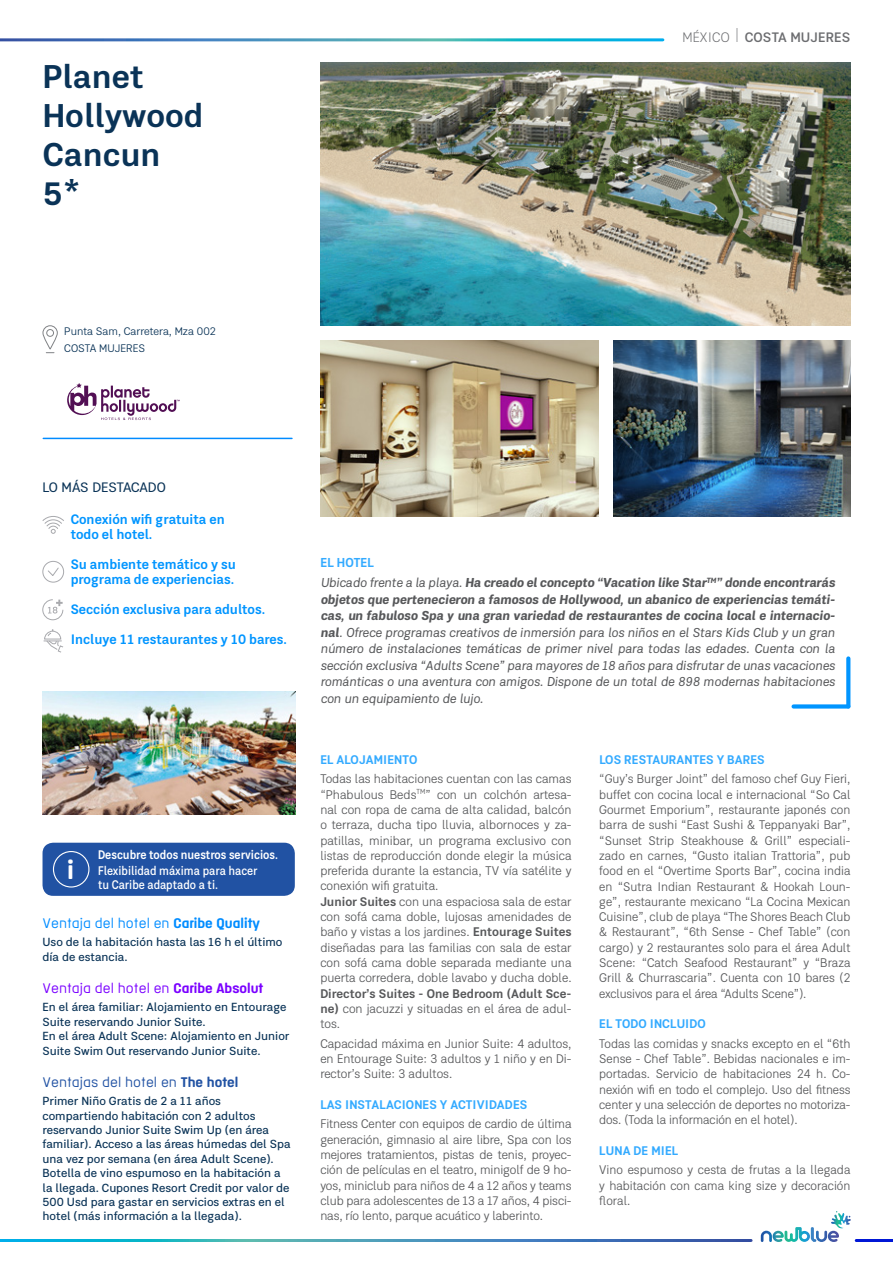
<style>
.page{position:relative;width:893px;height:1263px;background:#fff}
.page>*{position:absolute;margin:0;border:0;box-sizing:border-box;transform-origin:0 0}
.t1{font:700 33.45px/39.2px "Kommon Grotesk";color:#0a3357}
.t2{font:24.9px "Binario Soft";color:#fff}
.t3{font:700 13.95px/15px "Kommon Grotesk";color:#0095ff;scale:.96 1}
.t4{font:600 13.95px "Kommon Grotesk";letter-spacing:.01em;color:#6c6d70}
.t5{font:13.95px "Kommon Grotesk";color:#0a3357}
.t6{font:300 13.5px "Binario Soft";color:#008cff;scale:.95 1}
.t7{font:300 13.5px "Binario Soft";color:#7a00ff;scale:.95 1}
.t8{font:300 13.5px "Binario Soft";color:#2152a3;scale:.95 1}
.t9{font:italic 13.2px/16.5px "Kommon Grotesk";color:#57585a;text-align:justify;scale:.95 1}
.t10{font:italic 700 13.2px/20.4px "Kommon Grotesk";color:#57585a;scale:.95 1}
.t11{font:12.75px/15.3px "Kommon Grotesk";color:#57585a;text-align:justify}
.t12{font:12.75px/15.3px "Kommon Grotesk";color:#57585a;text-align:justify;scale:.96 1}
.t13{font:700 12.75px "Kommon Grotesk";letter-spacing:.01em;color:#3af}
.t14{font:700 12.75px/15.3px "Kommon Grotesk";color:#57585a;text-align:justify}
.t15{font:600 12.75px/14.2px "Kommon Grotesk";color:#fff;scale:.88 1}
.t16{font:700 12.75px "Kommon Grotesk";color:#fff;scale:.88 1}
.t17{font:500 12px/14.4px "Kommon Grotesk";color:#0a3357}
.t18{font:11.1px/16.8px "Kommon Grotesk";color:#0a3357}
.s1{font-weight:300}
.s2{font-weight:100;font-size:27.9px}
.s3{font-weight:400}
.s4{font-style:normal;color:#3af}
.s5{font-weight:700}
</style>
<div class="page">
<hr style="left:856px;top:1239px;width:37px;height:3px;background:#0017d6">
<svg style="left:761px;top:1211px;width:90px;height:31px"></svg>
<img style="left:43px;top:691px;width:252px;height:123px">
<svg style="left:42px;top:325px;width:16px;height:28px"></svg>
<div style="left:793px;top:704px;width:55px;height:5px;background:#0095ff"></div>
<svg style="left:846px;top:658px;width:4px;height:48px"></svg>
<svg style="left:42px;top:516px;width:22px;height:18px"></svg>
<svg style="left:44px;top:629px;width:19px;height:24px"></svg>
<svg style="left:42px;top:599px;width:22px;height:22px"></svg>
<img style="left:320px;top:62px;width:530px;height:263px">
<img style="left:613px;top:340px;width:237px;height:177px">
<img style="left:320px;top:340px;width:278px;height:177px">
<div style="left:42px;top:561px;width:22px;height:22px;border:1px solid #a8a9ad;border-radius:50%"></div>
<svg style="left:48px;top:567px;width:11px;height:9px"></svg>
<svg style="left:67px;top:383px;width:113px;height:37px"></svg>
<div style="left:43px;top:843px;width:252px;height:53px;background:#2152a3;border-radius:11px"></div>
<div style="left:53px;top:851px;width:36px;height:36px;border:1px solid #fff;border-radius:50%"></div>
<hr style="left:43px;top:438px;width:249px;height:1px;background:#008bff">
<h1 class="t1" style="left:43px;top:55px;width:162px">Planet<br>Hollywood<br>Cancun<br>5*</h1>
<p class="t18" style="left:64px;top:323px;width:153px">Punta Sam, Carretera, Mza 002<br>COSTA MUJERES</p>
<p class="t4" style="left:682px;top:27px;width:170px"><span class="s1">MÉXICO</span> <span class="s2">ı</span> COSTA MUJERES</p>
<p class="t5" style="left:43px;top:477px;width:125px">LO MÁS DESTACADO</p>
<p class="t3" style="left:71px;top:511px;width:162px">Conexión wifi gratuita en todo el hotel.</p>
<p class="t3" style="left:71px;top:556px;width:174px">Su ambiente temático y su programa de experiencias.</p>
<p class="t3" style="left:71px;top:594px;width:227px;line-height:30px">Sección exclusiva para adultos.<br>Incluye 11 restaurantes y 10 bares.</p>
<h2 class="t2" style="left:67px;top:854px;width:8px">i</h2>
<p class="t16" style="left:98px;top:845px;width:206px">Descubre todos nuestros servicios.</p>
<p class="t15" style="left:98px;top:863px;width:183px">Flexibilidad máxima para hacer tu Caribe adaptado a ti.</p>
<p class="t6" style="left:43px;top:914px;width:230px">Ventaja del hotel en <span class="s3">Caribe Quality</span></p>
<p class="t17" style="left:43px;top:935px;width:241px">Uso de la habitación hasta las 16 h el último día de estancia.</p>
<p class="t7" style="left:43px;top:979px;width:234px">Ventaja del hotel en <span class="s3">Caribe Absolut</span></p>
<p class="t17" style="left:43px;top:1000px;width:248px">En el área familiar: Alojamiento en Entourage Suite reservando Junior Suite.<br>En el área Adult Scene: Alojamiento en Junior Suite Swim Out reservando Junior Suite.</p>
<p class="t8" style="left:43px;top:1073px;width:208px">Ventajas del hotel en <span class="s3">The hotel</span></p>
<p class="t17" style="left:43px;top:1094px;width:250px">Primer Niño Gratis de 2 a 11 años compartiendo habitación con 2 adultos reservando Junior Suite Swim Up (en área familiar). Acceso a las áreas húmedas del Spa una vez por semana (en área Adult Scene).<br>Botella de vino espumoso en la habitación a la llegada. Cupones Resort Credit por valor de 500 Usd para gastar en servicios extras en el hotel (más información a la llegada).</p>
<p class="t10" style="left:320px;top:552px;width:543px"><span class="s4">EL HOTEL<br></span><span class="s3">Ubicado frente a la playa.</span> Ha creado el concepto “Vacation like Star<sup>TM</sup>” donde encontrarás</p>
<p class="t9" style="left:320px;top:591px;width:543px"><span class="s5">objetos que pertenecieron a famosos de Hollywood, un abanico de experiencias temáti&shy;cas, un fabuloso Spa y una gran variedad de restaurantes de cocina local e internacio&shy;nal</span>. Ofrece programas creativos de inmersión para los niños en el Stars Kids Club y un gran número de instalaciones temáticas de primer nivel para todas las edades. Cuenta con la sección exclusiva “Adults Scene” para mayores de 18 años para disfrutar de unas vacaciones románticas o una aventura con amigos. Dispone de un total de 898 modernas habitaciones con un equipamiento de lujo.</p>
<p class="t13" style="left:320px;top:750px;width:98px">EL ALOJAMIENTO</p>
<p class="t11" style="left:320px;top:771px;width:253px;text-align:left">Todas las habitaciones cuentan con las camas “Phabulous Beds<sup>TM</sup>” con un colchón artesa&shy;nal con ropa de cama de alta calidad, balcón o terraza, ducha tipo lluvia, albornoces y za&shy;patillas, minibar, un programa exclusivo con listas de reproducción donde elegir la música preferida durante la estancia, TV vía satélite y conexión wifi gratuita.<br><span class="s5">Junior Suites</span> con una espaciosa sala de estar con sofá cama doble, lujosas amenidades de baño y vistas a los jardines. <span class="s5">Entourage Suites </span>diseñadas para las familias con sala de estar con sofá cama doble separada mediante una puerta corredera, doble lavabo y ducha doble.</p>
<p class="t14" style="left:320px;top:985px;width:253px">Director’s Suites - One Bedroom (Adult Sce&shy;ne) <span class="s3">con jacuzzi y situadas en el área de adul&shy;tos.</span></p>
<p class="t11" style="left:320px;top:1035px;width:253px">Capacidad máxima en Junior Suite: 4 adultos, en Entourage Suite: 3 adultos y 1 niño y en Di&shy;rector’s Suite: 3 adultos.</p>
<p class="t13" style="left:320px;top:1095px;width:208px">LAS INSTALACIONES Y ACTIVIDADES</p>
<p class="t11" style="left:320px;top:1116px;width:253px">Fitness Center con equipos de cardio de última generación, gimnasio al aire libre, Spa con los mejores tratamientos, pistas de tenis, proyec&shy;ción de películas en el teatro, minigolf de 9 ho&shy;yos, miniclub para niños de 4 a 12 años y teams club para adolescentes de 13 a 17 años, 4 pisci&shy;nas, río lento, parque acuático y laberinto.</p>
<p class="t13" style="left:599px;top:750px;width:167px">LOS RESTAURANTES Y BARES</p>
<p class="t12" style="left:599px;top:771px;width:263px">“Guy’s Burger Joint” del famoso chef Guy Fieri, buffet con cocina local e internacional “So Cal Gourmet Emporium”, restaurante japonés con barra de sushi “East Sushi &amp; Teppanyaki Bar”, “Sunset Strip Steakhouse &amp; Grill” especiali&shy;zado en carnes, “Gusto italian Trattoria”, pub food en el “Overtime Sports Bar”, cocina india en “Sutra Indian Restaurant &amp; Hookah Loun&shy;ge”, restaurante mexicano “La Cocina Mexican Cuisine”, club de playa “The Shores Beach Club &amp; Restaurant”, “6th Sense - Chef Table” (con cargo) y 2 restaurantes solo para el área Adult Scene: “Catch Seafood Restaurant” y “Braza Grill &amp; Churrascaria”. Cuenta con 10 bares (2 exclusivos para el área “Adults Scene”).</p>
<p class="t13" style="left:599px;top:1014px;width:108px">EL TODO INCLUIDO</p>
<p class="t12" style="left:599px;top:1036px;width:263px">Todas las comidas y snacks excepto en el “6th Sense - Chef Table”. Bebidas nacionales e im&shy;portadas. Servicio de habitaciones 24 h. Co&shy;nexión wifi en todo el complejo. Uso del fitness center y una selección de deportes no motoriza&shy;dos. (Toda la información en el hotel).</p>
<p class="t13" style="left:599px;top:1141px;width:80px">LUNA DE MIEL</p>
<p class="t12" style="left:599px;top:1162px;width:263px">Vino espumoso y cesta de frutas a la llegada y habitación con cama king size y decoración floral.</p>
</div>
